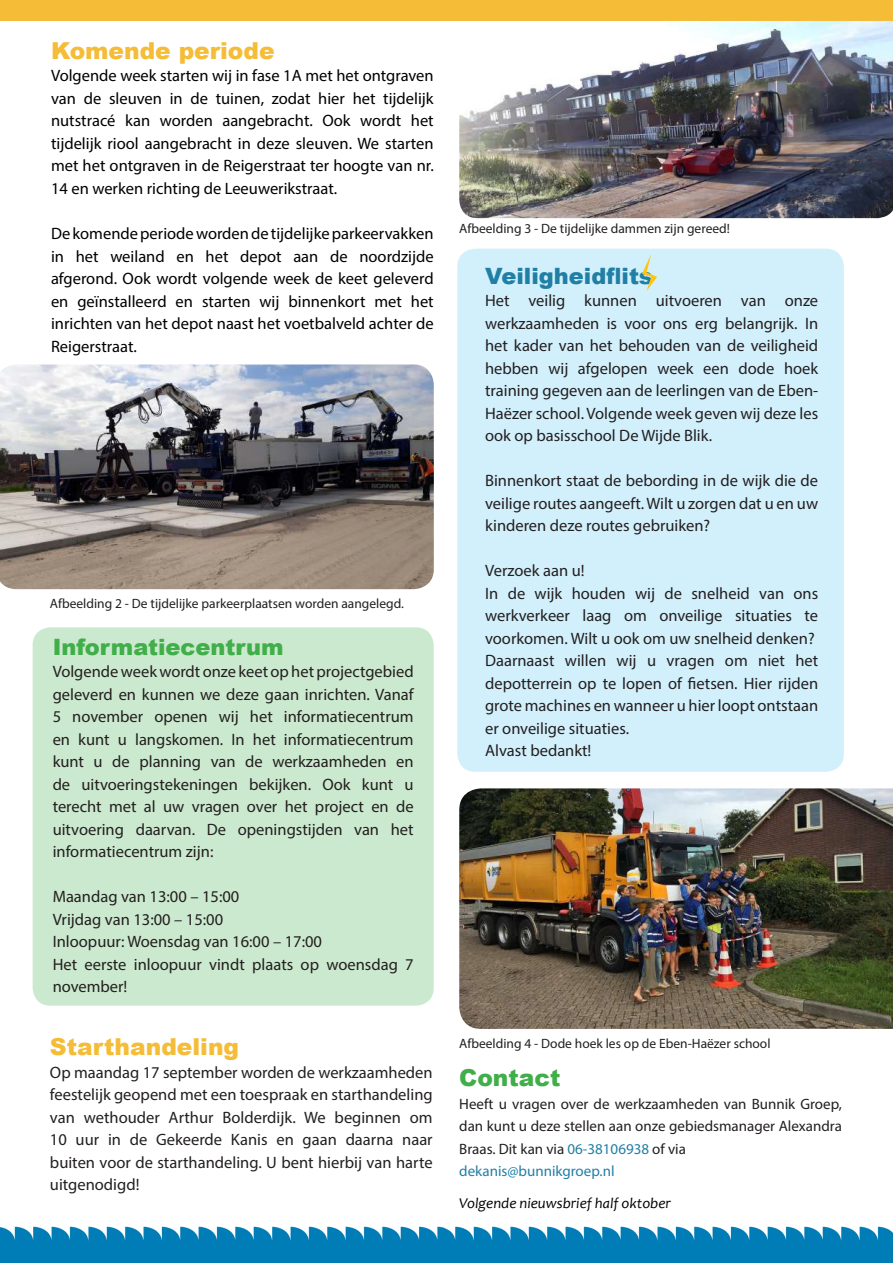
<style>
.page{position:relative;width:893px;height:1263px;background:#fff}
.page>*{position:absolute;margin:0;border:0;box-sizing:border-box;transform-origin:0 0}
.t1{font:900 23.4px "Arial";color:#f5bd37}
.t2{font:900 23.4px "Arial";color:#40ae49}
.t3{font:900 22.5px "Arial";color:#40ae49}
.t4{font:900 22.5px "Arial";color:#207fa4}
.t5{font:16.5px/22.5px "Myriad Pro";color:#231f20;text-align:justify}
.t6{font:16.5px/22.5px "Myriad Pro";color:#000001;text-align:justify}
.t7{font:15px/22.5px "Myriad Pro";color:#231f20}
.t8{font:italic 15px "Candara";color:#000001}
.t9{font:13.5px "Myriad Pro";color:#231f20}
.s1{color:#217fa5}
</style>
<div class="page">
<div style="left:33px;top:627px;width:401px;height:379px;background:#cbe9ce;border-radius:18px"></div>
<div style="left:457px;top:249px;width:387px;height:523px;background:#d2f0fc;border-radius:18px"></div>
<img style="left:0;top:1227px;width:892px;height:36px">
<img style="left:459px;top:788px;width:434px;height:241px">
<svg style="left:642px;top:254px;width:15px;height:37px"></svg>
<img style="left:459px;top:21px;width:434px;height:197px">
<div style="left:0;top:0;width:893px;height:21px;background:#f5bd37"></div>
<img style="left:0;top:364px;width:434px;height:225px">
<h1 class="t1" style="left:51px;top:34px;width:225px">Komende periode</h1>
<p class="t6" style="left:51px;top:64px;width:384px">Volgende week starten wij in fase 1A met het ontgraven van de sleuven in de tuinen, zodat hier het tijdelijk nutstracé kan worden aangebracht. Ook wordt het tijdelijk riool aangebracht in deze sleuven. We starten met het ontgraven in de Reigerstraat ter hoogte van nr.<br>14 en werken richting de Leeuwerikstraat.</p>
<p class="t6" style="left:51px;top:222px;width:384px">De komende periode worden de tijdelijke parkeervakken in het weiland en het depot aan de noordzijde afgerond. Ook wordt volgende week de keet geleverd en geïnstalleerd en starten wij binnenkort met het inrichten van het depot naast het voetbalveld achter de Reigerstraat.</p>
<p class="t9" style="left:50px;top:596px;width:356px">Afbeelding 2 - De tijdelijke parkeerplaatsen worden aangelegd.</p>
<h2 class="t3" style="left:53px;top:630px;width:233px">Informatiecentrum</h2>
<p class="t5" style="left:53px;top:660px;width:363px">Volgende week wordt onze keet op het projectgebied geleverd en kunnen we deze gaan inrichten. Vanaf 5 november openen wij het informatiecentrum en kunt u langskomen. In het informatiecentrum kunt u de planning van de werkzaamheden en de uitvoeringstekeningen bekijken. Ook kunt u terecht met al uw vragen over het project en de uitvoering daarvan. De openingstijden van het informatiecentrum zijn:</p>
<p class="t5" style="left:53px;top:885px;width:362px;text-align:left">Maandag van 13:00 – 15:00<br>Vrijdag van 13:00 – 15:00<br>Inloopuur: Woensdag van 16:00 – 17:00<br>Het eerste inloopuur vindt plaats op woensdag 7 november!</p>
<p class="t9" style="left:459px;top:220px;width:272px">Afbeelding 3 - De tijdelijke dammen zijn gereed!</p>
<h2 class="t4" style="left:485px;top:259px;width:169px">Veiligheidflits</h2>
<p class="t5" style="left:485px;top:289px;width:335px">Het veilig kunnen uitvoeren van onze werkzaamheden is voor ons erg belangrijk. In het kader van het behouden van de veiligheid hebben wij afgelopen week een dode hoek training gegeven aan de leerlingen van de Eben-Haëzer school. Volgende week geven wij deze les ook op basisschool De Wijde Blik.</p>
<p class="t5" style="left:485px;top:469px;width:335px">Binnenkort staat de bebording in de wijk die de veilige routes aangeeft. Wilt u zorgen dat u en uw kinderen deze routes gebruiken?</p>
<p class="t5" style="left:485px;top:559px;width:335px;text-align:left">Verzoek aan u!<br>In de wijk houden wij de snelheid van ons werkverkeer laag om onveilige situaties te voorkomen. Wilt u ook om uw snelheid denken?<br>Daarnaast willen wij u vragen om niet het depotterrein op te lopen of fietsen. Hier rijden grote machines en wanneer u hier loopt ontstaan er onveilige situaties.<br>Alvast bedankt!</p>
<h1 class="t1" style="left:50px;top:1030px;width:191px">Starthandeling</h1>
<p class="t5" style="left:50px;top:1060px;width:384px">Op maandag 17 september worden de werkzaamheden feestelijk geopend met een toespraak en starthandeling van wethouder Arthur Bolderdijk. We beginnen om 10 uur in de Gekeerde Kanis en gaan daarna naar buiten voor de starthandeling. U bent hierbij van harte uitgenodigd!</p>
<h1 class="t2" style="left:459px;top:1061px;width:103px">Contact</h1>
<p class="t9" style="left:459px;top:1035px;width:313px">Afbeelding 4 - Dode hoek les op de Eben-Haëzer school</p>
<p class="t7" style="left:459px;top:1092px;width:384px">Heeft u vragen over de werkzaamheden van Bunnik Groep, dan kunt u deze stellen aan onze gebiedsmanager Alexandra Braas. Dit kan via <span class="s1">06-38106938</span> of via <span class="s1">dekanis@bunnikgroep.nl</span></p>
<p class="t8" style="left:459px;top:1194px;width:213px">Volgende nieuwsbrief half oktober</p>
</div>
